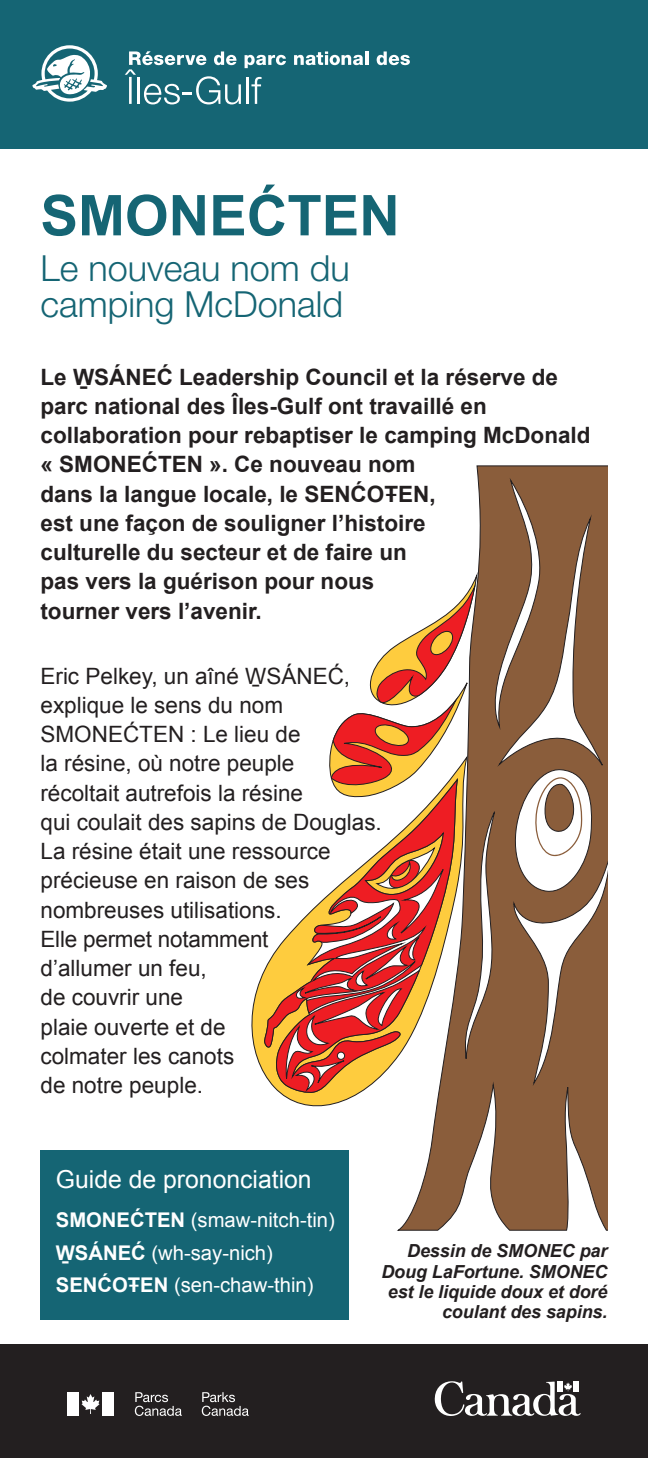
<style>
.page{position:relative;width:648px;height:1458px;background:#fff}
.page>*{position:absolute;margin:0;border:0;box-sizing:border-box;transform-origin:0 0}
.t1{font:700 56.25px "Arial";color:#156574}
.t2{font:300 36px/36px "Helvetica Neue LT Std";color:#156574}
.t3{font:24.75px "Arial";color:#fff}
.t4{font:22.5px/29.2px "Arial";color:#231f20}
.t5{font:700 22.5px/29.2px "Arial";color:#231f20}
.t6{font:20.25px "Arial";color:#fff}
.t7{font:italic 700 18px/20.2px "Arial";letter-spacing:-.005em;color:#231f20;text-align:right}
.s1{font-weight:700}
</style>
<div class="page">
<svg style="left:398px;top:466px;width:210px;height:764px"></svg>
<svg style="left:533px;top:777px;width:50px;height:79px"></svg>
<svg style="left:329px;top:573px;width:148px;height:226px"></svg>
<svg style="left:252px;top:757px;width:219px;height:364px"></svg>
<svg style="left:264px;top:779px;width:196px;height:270px"></svg>
<svg style="left:275px;top:970px;width:145px;height:123px;background:#da7551"></svg>
<div style="left:0;top:0;width:648px;height:149px;background:#156574"></div>
<svg style="left:125px;top:51px;width:161px;height:53px"></svg>
<svg style="left:294px;top:51px;width:69px;height:14px"></svg>
<hr style="left:365px;top:51px;width:3px;height:14px;background:#fff">
<svg style="left:377px;top:51px;width:33px;height:14px"></svg>
<svg style="left:32px;top:45px;width:75px;height:57px"></svg>
<div style="left:0;top:1345px;width:648px;height:113px;background:#231f20"></div>
<svg style="left:434px;top:1381px;width:147px;height:35px"></svg>
<div style="left:573px;top:1382px;width:6px;height:10px;background:#fff"></div>
<div style="left:67px;top:1392px;width:12px;height:24px;background:#fff"></div>
<svg style="left:82px;top:1394px;width:18px;height:20px"></svg>
<div style="left:102px;top:1392px;width:12px;height:24px;background:#fff"></div>
<svg style="left:202px;top:1392px;width:47px;height:24px"></svg>
<svg style="left:135px;top:1392px;width:47px;height:24px"></svg>
<div style="left:40px;top:1151px;width:309px;height:169px;background:#156574"></div>
<p class="t1" style="left:40px;top:179px;width:361px">SMONEĆTEN</p>
<p class="t2" style="left:40px;top:250px;width:311px">Le nouveau nom du camping McDonald</p>
<p class="t5" style="left:40px;top:363px;width:552px">Le W̱SÁNEĆ Leadership Council et la réserve de parc national des Îles-Gulf ont travaillé en collaboration pour rebaptiser le camping McDonald « SMONEĆTEN ». Ce nouveau nom<br>dans la langue locale, le SENĆOŦEN,<br>est une façon de souligner l’histoire<br>culturelle du secteur et de faire un<br>pas vers la guérison pour nous<br>tourner vers l’avenir.</p>
<p class="t4" style="left:40px;top:661px;width:343px">Eric Pelkey, un aîné W̱ SÁNEĆ, explique le sens du nom<br>SMONEĆTEN : Le lieu de<br>la résine, où notre peuple<br>récoltait autrefois la résine<br>qui coulait des sapins de Douglas.<br>La résine était une ressource précieuse en raison de ses nombreuses utilisations.<br>Elle permet notamment<br>d’allumer un feu,<br>de couvrir une<br>plaie ouverte et de<br>colmater les canots<br>de notre peuple.</p>
<p class="t3" style="left:56px;top:1163px;width:257px">Guide de prononciation</p>
<p class="t6" style="left:56px;top:1207px;width:281px"><span class="s1">SMONEĆTEN</span> (smaw-nitch-tin)</p>
<p class="t6" style="left:56px;top:1239px;width:219px"><span class="s1">W̱SÁNEĆ</span> (wh-say-nich)</p>
<p class="t6" style="left:56px;top:1272px;width:259px"><span class="s1">SENĆOŦEN</span> (sen-chaw-thin)</p>
<p class="t7" style="left:381px;top:1242px;width:228px">Dessin de SMONEC par<br>Doug LaFortune. SMONEC est le liquide doux et doré coulant des sapins.</p>
</div>
